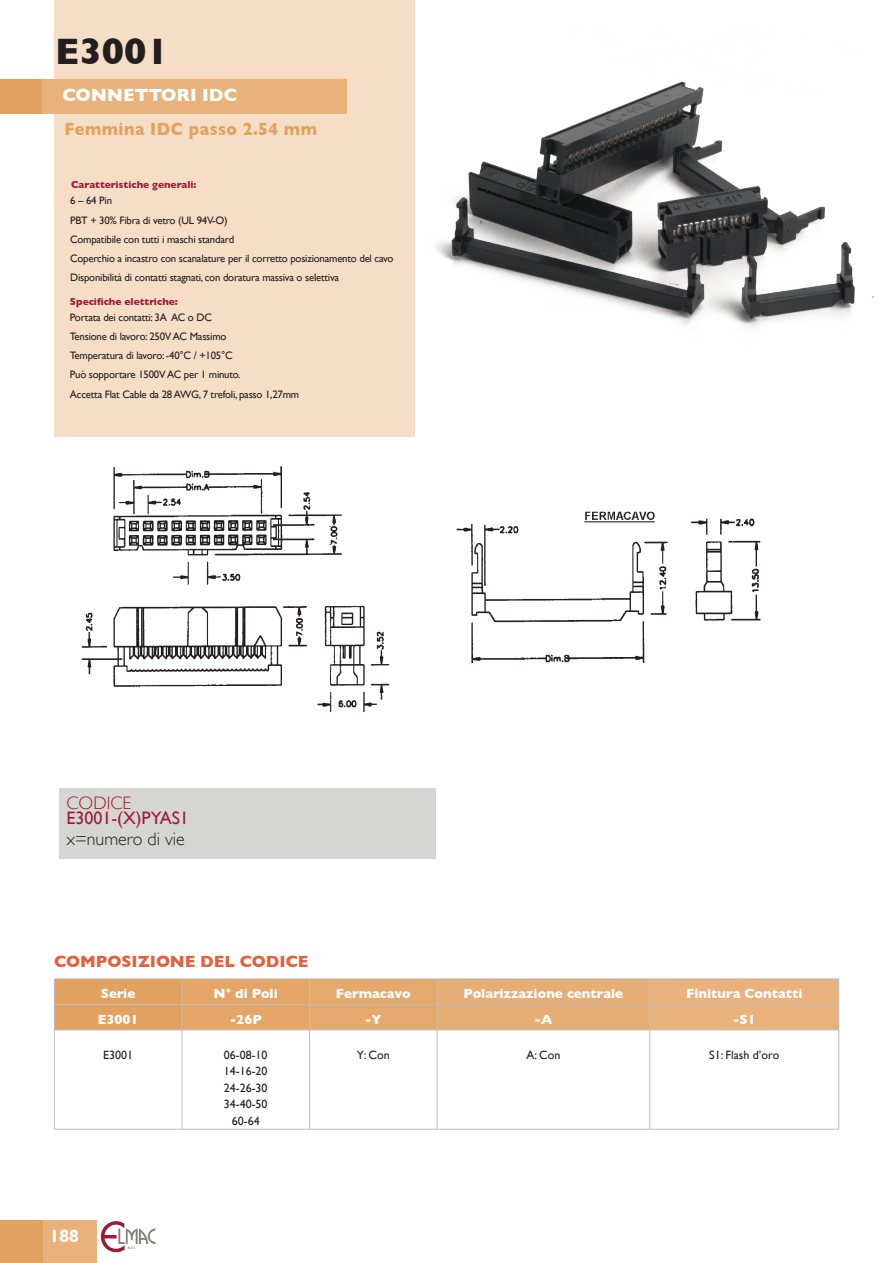
<style>
.page{position:relative;width:893px;height:1263px;background:#fff}
.page>*{position:absolute;margin:0;border:0;box-sizing:border-box;transform-origin:0 0}
.t1{font:700 37.5px "Gill Sans";color:#231f20}
.t2{font:700 18px "Gill Sans";letter-spacing:.03em;color:#e2a15f;scale:.91 1}
.t3{font:18px "Gill Sans";color:#9e1b37}
.t4{font:700 18px "Gill Sans";color:#fff}
.t5{font:300 18px "Gill Sans";color:#231f20}
.t6{font:300 18px "Gill Sans";color:#9e1b37}
.t7{font:700 18px "Gill Sans";color:#fff;scale:.9 1}
.t8{font:700 16.5px "Gill Sans";color:#e0623e}
.Normale{font:700 13.5px "Gill Sans";color:#fff}
.Normale-2{font:12px "Gill Sans";color:#231f20}
.BLOCCO_CON_PUNTINI{font:10.8px "Gill Sans";letter-spacing:-.02em;color:#231f20}
.Normale-3{font:700 10.2px "Gill Sans";color:#9e1b37}
</style>
<div class="page">
<div style="left:0;top:1220px;width:97px;height:43px;background:#e9b17b"></div>
<div style="left:0;top:1220px;width:42px;height:43px;background:#e2a15f"></div>
<svg style="left:101px;top:1221px;width:54px;height:31px"></svg>
<img style="left:436px;top:81px;width:438px;height:247px">
<hr style="left:892px;top:79px;width:1px;height:34px;background:#e2a15f">
<div style="left:54px;top:0;width:361px;height:437px;background:#f6dec6"></div>
<div style="left:0;top:79px;width:44px;height:34px;background:#e2a15f"></div>
<div style="left:43px;top:79px;width:304px;height:34px;background:#e9b17b"></div>
<img style="left:81px;top:466px;width:309px;height:245px">
<img style="left:456px;top:511px;width:305px;height:152px">
<svg style="left:55px;top:1031px;width:783px;height:98px"></svg>
<svg style="left:54px;top:979px;width:785px;height:51px;background:#e3ab73"></svg>
<hr style="left:54px;top:1030px;width:128px;height:1px;background:#bcbdc0">
<hr style="left:182px;top:1030px;width:128px;height:1px;background:#bcbdc0">
<hr style="left:310px;top:1030px;width:127px;height:1px;background:#bcbdc0">
<hr style="left:437px;top:1030px;width:213px;height:1px;background:#bcbdc0">
<hr style="left:650px;top:1030px;width:189px;height:1px;background:#bcbdc0">
<hr style="left:54px;top:1129px;width:128px;height:1px;background:#bcbdc0">
<hr style="left:182px;top:1129px;width:128px;height:1px;background:#bcbdc0">
<hr style="left:310px;top:1129px;width:127px;height:1px;background:#bcbdc0">
<hr style="left:437px;top:1129px;width:213px;height:1px;background:#bcbdc0">
<hr style="left:650px;top:1129px;width:189px;height:1px;background:#bcbdc0">
<hr style="left:54px;top:1030px;width:1px;height:99px;background:#bcbdc0">
<hr style="left:182px;top:1030px;width:1px;height:99px;background:#bcbdc0">
<hr style="left:309px;top:1030px;width:1px;height:99px;background:#bcbdc0">
<hr style="left:437px;top:1030px;width:1px;height:99px;background:#bcbdc0">
<hr style="left:649px;top:1030px;width:1px;height:99px;background:#bcbdc0">
<hr style="left:838px;top:1030px;width:1px;height:99px;background:#bcbdc0">
<div style="left:59px;top:788px;width:377px;height:71px;background:#d5d6d2"></div>
<p class="t1" style="left:55px;top:29px;width:115px">E3001</p>
<p class="t4" style="left:63px;top:85px;width:176px">CONNETTORI IDC</p>
<p class="t2" style="left:65px;top:118px;width:279px">Femmina IDC passo 2.54 mm</p>
<p class="Normale-3" style="left:71px;top:178px;width:127px">Caratteristiche generali:</p>
<p class="BLOCCO_CON_PUNTINI" style="left:70px;top:194px;width:43px">6 – 64 Pin</p>
<p class="BLOCCO_CON_PUNTINI" style="left:70px;top:214px;width:159px">PBT + 30% Fibra di vetro (UL 94V-O)</p>
<p class="BLOCCO_CON_PUNTINI" style="left:70px;top:233px;width:166px">Compatibile con tutti i maschi standard</p>
<p class="BLOCCO_CON_PUNTINI" style="left:70px;top:252px;width:325px">Coperchio a incastro con scanalature per il corretto posizionamento del cavo</p>
<p class="BLOCCO_CON_PUNTINI" style="left:70px;top:271px;width:270px">Disponibilità di contatti stagnati, con doratura massiva o selettiva</p>
<p class="Normale-3" style="left:70px;top:295px;width:109px">Specifiche elettriche:</p>
<p class="BLOCCO_CON_PUNTINI" style="left:70px;top:311px;width:144px">Portata dei contatti: 3A AC o DC</p>
<p class="BLOCCO_CON_PUNTINI" style="left:70px;top:330px;width:158px">Tensione di lavoro: 250V AC Massimo</p>
<p class="BLOCCO_CON_PUNTINI" style="left:70px;top:349px;width:164px">Temperatura di lavoro: -40°C / +105°C</p>
<p class="BLOCCO_CON_PUNTINI" style="left:70px;top:368px;width:172px">Può sopportare 1500V AC per 1 minuto.</p>
<p class="BLOCCO_CON_PUNTINI" style="left:70px;top:388px;width:231px">Accetta Flat Cable da 28 AWG, 7 trefoli, passo 1,27mm</p>
<p class="t6" style="left:66px;top:793px;width:67px">CODICE</p>
<p class="t3" style="left:66px;top:807px;width:124px">E3001-(X)PYAS1</p>
<p class="t5" style="left:66px;top:829px;width:120px">x=numero di vie</p>
<p class="t8" style="left:54px;top:952px;width:256px">COMPOSIZIONE DEL CODICE</p>
<p class="Normale" style="left:101px;top:986px;width:36px">Serie</p>
<p class="Normale" style="left:214px;top:986px;width:66px">N° di Poli</p>
<p class="Normale" style="left:336px;top:986px;width:76px">Fermacavo</p>
<p class="Normale" style="left:464px;top:986px;width:161px">Polarizzazione centrale</p>
<p class="Normale" style="left:686px;top:986px;width:118px">Finitura Contatti</p>
<p class="Normale" style="left:98px;top:1011px;width:42px">E3001</p>
<p class="Normale" style="left:230px;top:1011px;width:34px">-26P</p>
<p class="Normale" style="left:365px;top:1011px;width:18px">-Y</p>
<p class="Normale" style="left:534px;top:1011px;width:19px">-A</p>
<p class="Normale" style="left:733px;top:1011px;width:24px">-S1</p>
<p class="Normale-2" style="left:103px;top:1048px;width:31px">E3001</p>
<p class="Normale-2" style="left:224px;top:1048px;width:45px">06-08-10</p>
<p class="Normale-2" style="left:224px;top:1064px;width:45px">14-16-20</p>
<p class="Normale-2" style="left:224px;top:1081px;width:45px">24-26-30</p>
<p class="Normale-2" style="left:224px;top:1097px;width:45px">34-40-50</p>
<p class="Normale-2" style="left:232px;top:1114px;width:29px">60-64</p>
<p class="Normale-2" style="left:357px;top:1048px;width:34px">Y: Con</p>
<p class="Normale-2" style="left:526px;top:1048px;width:35px">A: Con</p>
<p class="Normale-2" style="left:709px;top:1048px;width:72px">S1: Flash d’oro</p>
<h2 class="t7" style="left:50px;top:1225px;width:34px">188</h2>
</div>
